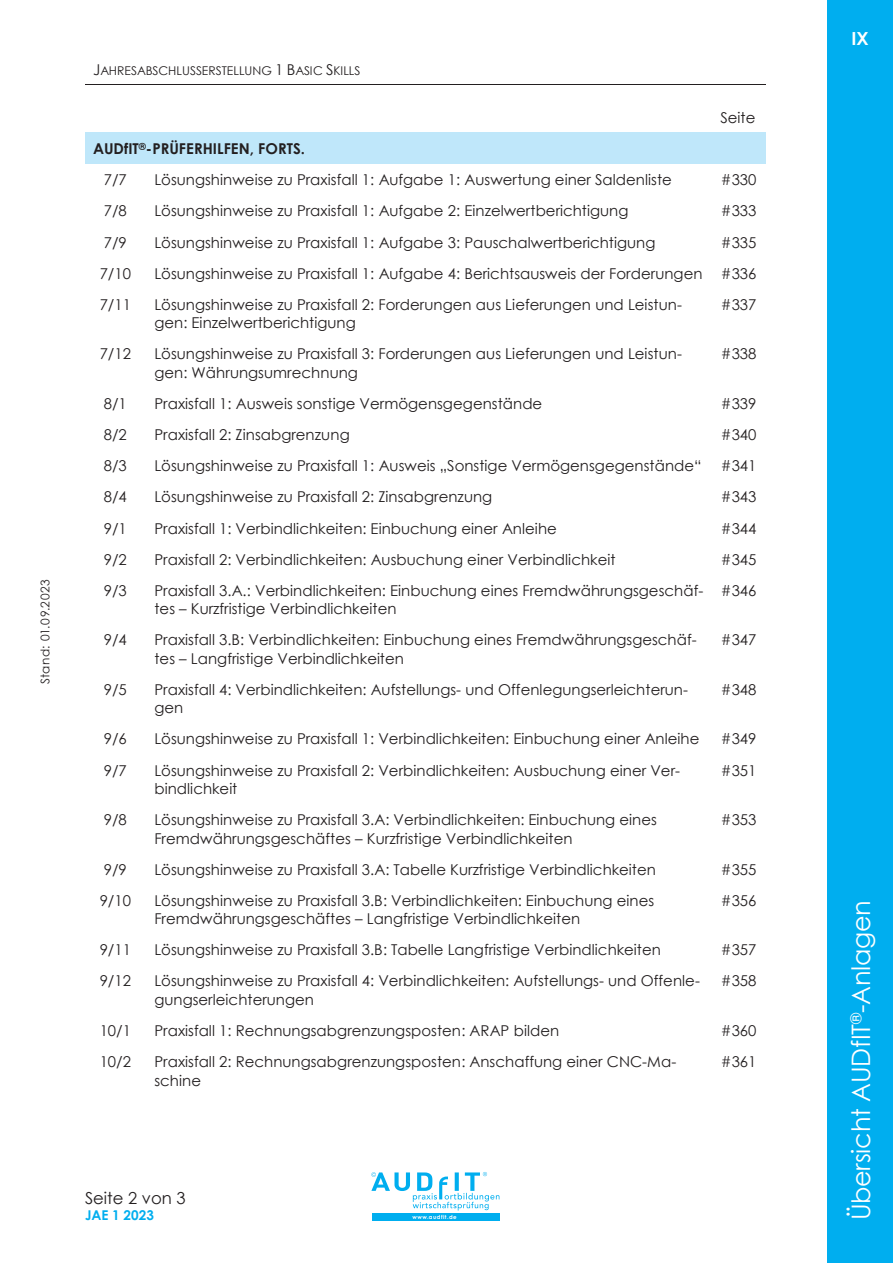
<style>
.page{position:relative;width:893px;height:1263px;background:#fff}
.page>*{position:absolute;margin:0;border:0;box-sizing:border-box;transform-origin:0 0}
.t1{font:25.5px "Century Gothic";letter-spacing:-.01em;color:#fff}
.t2{font:700 18px "Century Gothic";color:#fff}
.t3{font:16.5px "Century Gothic";color:#231f20}
.t4{font:15px/18.3px "Century Gothic";color:#231f20}
.t5{font:700 15px/31.2px "Century Gothic";color:#231f20}
.t6{font:700 13.5px "Century Gothic";color:#00aeef}
.t7{font:12px "Century Gothic";color:#231f20}
.t8{font:12px "Century Gothic";letter-spacing:.04em;color:#231f20}
.t9{font:700 5.55px "Century Gothic";letter-spacing:.09em;color:#fff}
.s1{font-size:15px}
.s2{font-weight:400}
</style>
<div class="page">
<hr style="left:85px;top:84px;width:61px;height:1px;background:#231f20">
<hr style="left:147px;top:84px;width:584px;height:1px;background:#231f20">
<hr style="left:732px;top:84px;width:33px;height:1px;background:#231f20">
<div style="left:93px;top:139px;width:664px;height:18px;background:#bfe7fa"></div>
<div style="left:85px;top:133px;width:61px;height:6px;background:#bfe7fa"></div>
<div style="left:146px;top:133px;width:566px;height:6px;background:#bfe7fa"></div>
<div style="left:712px;top:133px;width:53px;height:6px;background:#bfe7fa"></div>
<div style="left:85px;top:157px;width:680px;height:7px;background:#bfe7fa"></div>
<div style="left:827px;top:0;width:66px;height:1263px;background:#00aeef"></div>
<div style="left:372px;top:1213px;width:127px;height:8px;background:#00aeef"></div>
<svg style="left:371px;top:1172px;width:128px;height:38px"></svg>
<p class="t8" style="left:37px;top:684px;width:106px;rotate:-90deg">Stand: 01.09.2023</p>
<p class="t7" style="left:93px;top:62px;width:269px"><span class="s1">J</span>AHRESABSCHLUSSERSTELLUNG <span class="s1">1 B</span>ASIC <span class="s1">S</span>KILLS</p>
<p class="t4" style="left:720px;top:108px;width:37px">Seite</p>
<p class="t5" style="left:104px;top:132px;width:203px;text-indent:-11px">AUDfIT<sup>®</sup>-PRÜFERHILFEN, FORTS.<br><span class="s2">7/7</span></p>
<p class="t4" style="left:154px;top:170px;width:519px">Lösungshinweise zu Praxisfall 1: Aufgabe 1: Auswertung einer Saldenliste</p>
<p class="t4" style="left:721px;top:170px;width:37px">#330</p>
<p class="t4" style="left:104px;top:202px;width:25px">7/8</p>
<p class="t4" style="left:154px;top:202px;width:476px">Lösungshinweise zu Praxisfall 1: Aufgabe 2: Einzelwertberichtigung</p>
<p class="t4" style="left:721px;top:202px;width:37px">#333</p>
<p class="t4" style="left:104px;top:233px;width:25px">7/9</p>
<p class="t4" style="left:154px;top:233px;width:503px">Lösungshinweise zu Praxisfall 1: Aufgabe 3: Pauschalwertberichtigung</p>
<p class="t4" style="left:721px;top:233px;width:37px">#335</p>
<p class="t4" style="left:100px;top:264px;width:33px">7/10</p>
<p class="t4" style="left:154px;top:264px;width:604px">Lösungshinweise zu Praxisfall 1: Aufgabe 4: Berichtsausweis der Forderungen #336</p>
<p class="t4" style="left:100px;top:295px;width:33px">7/11</p>
<p class="t4" style="left:154px;top:295px;width:529px">Lösungshinweise zu Praxisfall 2: Forderungen aus Lieferungen und Leistun&shy;gen: Einzelwertberichtigung</p>
<p class="t4" style="left:721px;top:295px;width:37px">#337</p>
<p class="t4" style="left:100px;top:344px;width:33px">7/12</p>
<p class="t4" style="left:154px;top:344px;width:529px">Lösungshinweise zu Praxisfall 3: Forderungen aus Lieferungen und Leistun&shy;gen: Währungsumrechnung</p>
<p class="t4" style="left:721px;top:344px;width:37px">#338</p>
<p class="t4" style="left:104px;top:394px;width:25px">8/1</p>
<p class="t4" style="left:154px;top:394px;width:389px">Praxisfall 1: Ausweis sonstige Vermögensgegenstände</p>
<p class="t4" style="left:721px;top:394px;width:37px">#339</p>
<p class="t4" style="left:104px;top:425px;width:25px">8/2</p>
<p class="t4" style="left:154px;top:425px;width:197px">Praxisfall 2: Zinsabgrenzung</p>
<p class="t4" style="left:721px;top:425px;width:37px">#340</p>
<p class="t4" style="left:104px;top:456px;width:25px">8/3</p>
<p class="t4" style="left:154px;top:456px;width:549px">Lösungshinweise zu Praxisfall 1: Ausweis „Sonstige Vermögensgegenstände“</p>
<p class="t4" style="left:721px;top:456px;width:37px">#341</p>
<p class="t4" style="left:104px;top:488px;width:25px">8/4</p>
<p class="t4" style="left:154px;top:488px;width:339px">Lösungshinweise zu Praxisfall 2: Zinsabgrenzung</p>
<p class="t4" style="left:721px;top:488px;width:37px">#343</p>
<p class="t4" style="left:104px;top:519px;width:25px">9/1</p>
<p class="t4" style="left:154px;top:519px;width:404px">Praxisfall 1: Verbindlichkeiten: Einbuchung einer Anleihe</p>
<p class="t4" style="left:721px;top:519px;width:37px">#344</p>
<p class="t4" style="left:104px;top:550px;width:25px">9/2</p>
<p class="t4" style="left:154px;top:550px;width:462px">Praxisfall 2: Verbindlichkeiten: Ausbuchung einer Verbindlichkeit</p>
<p class="t4" style="left:721px;top:550px;width:37px">#345</p>
<p class="t4" style="left:104px;top:581px;width:25px">9/3</p>
<p class="t4" style="left:154px;top:581px;width:550px">Praxisfall 3.A.: Verbindlichkeiten: Einbuchung eines Fremdwährungsgeschäf&shy;tes – Kurzfristige Verbindlichkeiten</p>
<p class="t4" style="left:721px;top:581px;width:37px">#346</p>
<p class="t4" style="left:104px;top:630px;width:25px">9/4</p>
<p class="t4" style="left:154px;top:630px;width:544px">Praxisfall 3.B: Verbindlichkeiten: Einbuchung eines Fremdwährungsgeschäf&shy;tes – Langfristige Verbindlichkeiten</p>
<p class="t4" style="left:721px;top:630px;width:37px">#347</p>
<p class="t4" style="left:104px;top:680px;width:25px">9/5</p>
<p class="t4" style="left:154px;top:680px;width:535px">Praxisfall 4: Verbindlichkeiten: Aufstellungs- und Offenlegungserleichterun&shy;gen</p>
<p class="t4" style="left:721px;top:680px;width:37px">#348</p>
<p class="t4" style="left:104px;top:729px;width:25px">9/6</p>
<p class="t4" style="left:154px;top:729px;width:547px">Lösungshinweise zu Praxisfall 1: Verbindlichkeiten: Einbuchung einer Anleihe</p>
<p class="t4" style="left:721px;top:729px;width:37px">#349</p>
<p class="t4" style="left:104px;top:761px;width:25px">9/7</p>
<p class="t4" style="left:154px;top:761px;width:527px">Lösungshinweise zu Praxisfall 2: Verbindlichkeiten: Ausbuchung einer Ver&shy;bindlichkeit</p>
<p class="t4" style="left:721px;top:761px;width:37px">#351</p>
<p class="t4" style="left:104px;top:810px;width:25px">9/8</p>
<p class="t4" style="left:154px;top:810px;width:504px">Lösungshinweise zu Praxisfall 3.A: Verbindlichkeiten: Einbuchung eines<br>Fremdwährungsgeschäftes – Kurzfristige Verbindlichkeiten</p>
<p class="t4" style="left:721px;top:810px;width:37px">#353</p>
<p class="t4" style="left:104px;top:860px;width:25px">9/9</p>
<p class="t4" style="left:154px;top:860px;width:503px">Lösungshinweise zu Praxisfall 3.A: Tabelle Kurzfristige Verbindlichkeiten</p>
<p class="t4" style="left:721px;top:860px;width:37px">#355</p>
<p class="t4" style="left:100px;top:891px;width:33px">9/10</p>
<p class="t4" style="left:154px;top:891px;width:501px">Lösungshinweise zu Praxisfall 3.B: Verbindlichkeiten: Einbuchung eines<br>Fremdwährungsgeschäftes – Langfristige Verbindlichkeiten</p>
<p class="t4" style="left:721px;top:891px;width:37px">#356</p>
<p class="t4" style="left:100px;top:940px;width:33px">9/11</p>
<p class="t4" style="left:154px;top:940px;width:508px">Lösungshinweise zu Praxisfall 3.B: Tabelle Langfristige Verbindlichkeiten</p>
<p class="t4" style="left:721px;top:940px;width:37px">#357</p>
<p class="t4" style="left:100px;top:972px;width:33px">9/12</p>
<p class="t4" style="left:154px;top:972px;width:547px">Lösungshinweise zu Praxisfall 4: Verbindlichkeiten: Aufstellungs- und Offenle&shy;gungserleichterungen</p>
<p class="t4" style="left:721px;top:972px;width:37px">#358</p>
<p class="t4" style="left:100px;top:1021px;width:33px">10/1</p>
<p class="t4" style="left:154px;top:1021px;width:406px">Praxisfall 1: Rechnungsabgrenzungsposten: ARAP bilden</p>
<p class="t4" style="left:721px;top:1021px;width:37px">#360</p>
<p class="t4" style="left:100px;top:1052px;width:33px">10/2</p>
<p class="t4" style="left:154px;top:1052px;width:523px">Praxisfall 2: Rechnungsabgrenzungsposten: Anschaffung einer CNC-Ma&shy;schine</p>
<p class="t4" style="left:721px;top:1052px;width:37px">#361</p>
<p class="t3" style="left:85px;top:1187px;width:102px">Seite 2 von 3</p>
<p class="t6" style="left:85px;top:1205px;width:70px">JAE 1 2023</p>
<p class="t9" style="left:412px;top:1213px;width:46px">www.audfit.de</p>
<p class="t2" style="left:852px;top:24px;width:19px">IX</p>
<h1 class="t1" style="left:843px;top:1220px;width:322px;rotate:-90deg">Übersicht AUDfIT<sup>®</sup>-Anlagen</h1>
</div>
